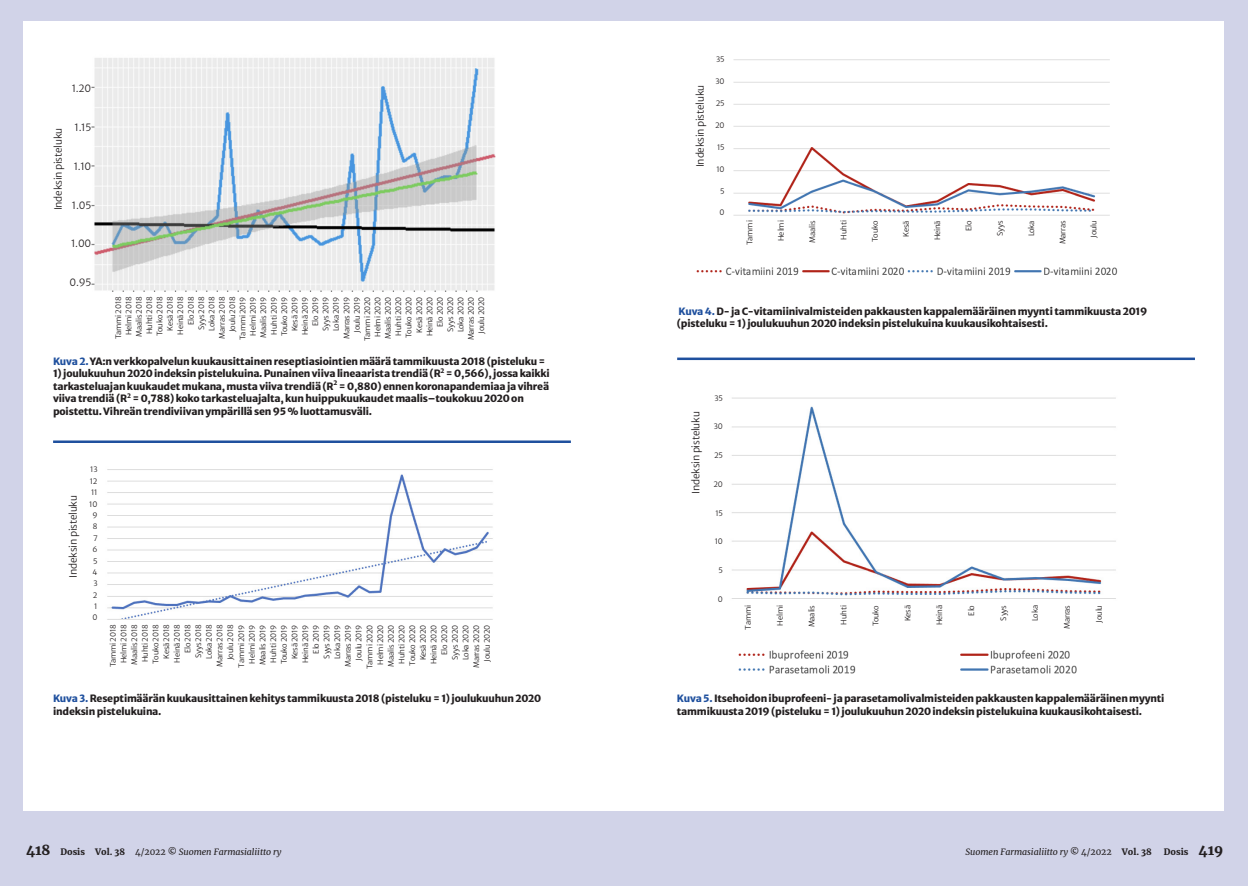
<style>
.page{position:relative;width:1248px;height:886px;background:#fff}
.page>*{position:absolute;margin:0;border:0;box-sizing:border-box;transform-origin:0 0}
.t1{font:10px/12.5px "Merriweather Sans";letter-spacing:-.02em;color:#231f20}
.t2{font:italic 8.75px "Merriweather";letter-spacing:-.005em;color:#231f20}
.t3{font:900 8.75px "Merriweather";letter-spacing:-.005em;color:#231f20}
.t4{font:7.5px/10.4px "Merriweather Sans";letter-spacing:-.02em;color:#231f20;text-align:right}
.t5{font:6.25px "Merriweather Sans";color:#231f20}
.s1{color:#1f509e}
.s2{font-weight:900;font-style:normal;font-size:13.75px}
.s3{font-weight:900;font-style:normal}
.s4{font-style:normal}
.s5{font-size:13.75px}
</style>
<div class="page">
<div style="left:0;top:0;width:1247px;height:886px;background:#d1d3e8"></div>
<div style="left:23px;top:21px;width:1199px;height:789px;background:#fff"></div>
<img style="left:91px;top:58px;width:405px;height:234px">
<img style="left:107px;top:469px;width:386px;height:150px">
<img style="left:733px;top:59px;width:377px;height:157px">
<img style="left:731px;top:397px;width:385px;height:202px">
<img style="left:696px;top:267px;width:422px;height:9px">
<img style="left:738px;top:650px;width:339px;height:24px">
<hr style="left:677px;top:357px;width:517px;height:3px;background:#1f509e">
<hr style="left:53px;top:440px;width:518px;height:3px;background:#1f509e">
<p class="t1" style="left:72px;top:81px;width:21px">1.20</p>
<p class="t1" style="left:75px;top:120px;width:18px">1.15</p>
<p class="t1" style="left:74px;top:159px;width:19px">1.10</p>
<p class="t1" style="left:72px;top:198px;width:21px">1.05</p>
<p class="t1" style="left:71px;top:236px;width:22px">1.00</p>
<p class="t1" style="left:69px;top:275px;width:23px">0.95</p>
<p class="t1" style="left:51px;top:210px;width:84px;rotate:-90deg">Indeksin pisteluku</p>
<p class="t4" style="left:112px;top:341px;width:46px;rotate:-90deg">Tammi 2018<br>Helmi 2018<br>Maalis 2018<br>Huhti 2018<br>Touko 2018<br>Kesä 2018<br>Heinä 2018<br>Elo 2018<br>Syys 2018<br>Loka 2018<br>Marras 2018<br>Joulu 2018<br>Tammi 2019<br>Helmi 2019<br>Maalis 2019<br>Huhti 2019<br>Touko 2019<br>Kesä 2019<br>Heinä 2019<br>Elo 2019<br>Syys 2019<br>Loka 2019<br>Marras 2019<br>Joulu 2019<br>Tammi 2020<br>Helmi 2020<br>Maalis 2020<br>Huhti 2020<br>Touko 2020<br>Kesä 2020<br>Heinä 2020<br>Elo 2020<br>Syys 2020<br>Loka 2020<br>Marras 2020<br>Joulu 2020</p>
<p class="t1" style="left:53px;top:354px;width:494px"><span class="s1">Kuva 2.</span> YA:n verkkopalvelun kuukausittainen reseptiasiointien määrä tammikuusta 2018 (pisteluku =</p>
<p class="t1" style="left:53px;top:366px;width:389px">1) joulukuuhun 2020 indeksin pistelukuina. Punainen viiva lineaarista trendiä (R</p>
<p class="t5" style="left:440px;top:365px;width:5px">2</p>
<p class="t1" style="left:446px;top:366px;width:105px">= 0,566), jossa kaikki</p>
<p class="t1" style="left:53px;top:379px;width:282px">tarkasteluajan kuukaudet mukana, musta viiva trendiä (R</p>
<p class="t5" style="left:333px;top:378px;width:5px">2</p>
<p class="t1" style="left:339px;top:379px;width:212px">= 0,880) ennen koronapandemiaa ja vihreä</p>
<p class="t1" style="left:53px;top:391px;width:76px">viiva trendiä (R</p>
<p class="t5" style="left:127px;top:390px;width:5px">2</p>
<p class="t1" style="left:53px;top:391px;width:472px;text-indent:79px">= 0,788) koko tarkasteluajalta, kun huippukuukaudet maalis–toukokuu 2020 on poistettu. Vihreän trendiviivan ympärillä sen 95 % luottamusväli.</p>
<p class="t1" style="left:66px;top:578px;width:84px;rotate:-90deg">Indeksin pisteluku</p>
<p class="t4" style="left:89px;top:463px;width:10px;line-height:11.4px">13<br>12<br>11<br>10<br>9<br>8<br>7<br>6<br>5<br>4<br>3<br>2<br>1<br>0</p>
<p class="t4" style="left:107px;top:669px;width:46px;rotate:-90deg">Tammi 2018<br>Helmi 2018<br>Maalis 2018<br>Huhti 2018<br>Touko 2018<br>Kesä 2018<br>Heinä 2018<br>Elo 2018<br>Syys 2018<br>Loka 2018<br>Marras 2018<br>Joulu 2018<br>Tammi 2019<br>Helmi 2019<br>Maalis 2019<br>Huhti 2019<br>Touko 2019<br>Kesä 2019<br>Heinä 2019<br>Elo 2019<br>Syys 2019<br>Loka 2019<br>Marras 2019<br>Joulu 2019<br>Tammi 2020<br>Helmi 2020<br>Maalis 2020<br>Huhti 2020<br>Touko 2020<br>Kesä 2020<br>Heinä 2020<br>Elo 2020<br>Syys 2020<br>Loka 2020<br>Marras 2020<br>Joulu 2020</p>
<p class="t1" style="left:53px;top:691px;width:489px"><span class="s1">Kuva 3.</span> Reseptimäärän kuukausittainen kehitys tammikuusta 2018 (pisteluku = 1) joulukuuhun 2020 indeksin pistelukuina.</p>
<p class="t1" style="left:692px;top:167px;width:84px;rotate:-90deg">Indeksin pisteluku</p>
<p class="t4" style="left:716px;top:53px;width:10px">35</p>
<p class="t4" style="left:715px;top:75px;width:11px">30</p>
<p class="t4" style="left:715px;top:97px;width:10px">25</p>
<p class="t4" style="left:715px;top:119px;width:11px">20</p>
<p class="t4" style="left:717px;top:141px;width:9px">15</p>
<p class="t4" style="left:716px;top:163px;width:10px">10</p>
<p class="t4" style="left:720px;top:185px;width:6px">5</p>
<p class="t4" style="left:719px;top:207px;width:7px">0</p>
<p class="t4" style="left:743px;top:245px;width:26px;rotate:-90deg">Tammi</p>
<p class="t4" style="left:775px;top:241px;width:22px;rotate:-90deg">Helmi</p>
<p class="t4" style="left:806px;top:243px;width:24px;rotate:-90deg">Maalis</p>
<p class="t4" style="left:837px;top:240px;width:21px;rotate:-90deg">Huhti</p>
<p class="t4" style="left:868px;top:242px;width:23px;rotate:-90deg">Touko</p>
<p class="t4" style="left:900px;top:237px;width:18px;rotate:-90deg">Kesä</p>
<p class="t4" style="left:931px;top:240px;width:22px;rotate:-90deg">Heinä</p>
<p class="t4" style="left:962px;top:231px;width:12px;rotate:-90deg">Elo</p>
<p class="t4" style="left:993px;top:236px;width:17px;rotate:-90deg">Syys</p>
<p class="t4" style="left:1025px;top:236px;width:18px;rotate:-90deg">Loka</p>
<p class="t4" style="left:1056px;top:244px;width:26px;rotate:-90deg">Marras</p>
<p class="t4" style="left:1087px;top:238px;width:19px;rotate:-90deg">Joulu</p>
<p class="t1" style="left:676px;top:304px;width:472px"><span class="s1">Kuva 4.</span> D- ja C-vitamiinivalmisteiden pakkausten kappalemääräinen myynti tammikuusta 2019 (pisteluku = 1) joulukuuhun 2020 indeksin pistelukuina kuukausikohtaisesti.</p>
<p class="t1" style="left:688px;top:494px;width:84px;rotate:-90deg">Indeksin pisteluku</p>
<p class="t4" style="left:714px;top:392px;width:10px">35</p>
<p class="t4" style="left:713px;top:421px;width:11px">30</p>
<p class="t4" style="left:714px;top:449px;width:10px">25</p>
<p class="t4" style="left:713px;top:478px;width:11px">20</p>
<p class="t4" style="left:715px;top:507px;width:9px">15</p>
<p class="t4" style="left:714px;top:536px;width:10px">10</p>
<p class="t4" style="left:718px;top:564px;width:6px">5</p>
<p class="t4" style="left:717px;top:593px;width:7px">0</p>
<p class="t4" style="left:742px;top:629px;width:26px;rotate:-90deg">Tammi</p>
<p class="t4" style="left:774px;top:625px;width:22px;rotate:-90deg">Helmi</p>
<p class="t4" style="left:805px;top:627px;width:24px;rotate:-90deg">Maalis</p>
<p class="t4" style="left:837px;top:624px;width:21px;rotate:-90deg">Huhti</p>
<p class="t4" style="left:869px;top:626px;width:23px;rotate:-90deg">Touko</p>
<p class="t4" style="left:901px;top:621px;width:18px;rotate:-90deg">Kesä</p>
<p class="t4" style="left:933px;top:625px;width:22px;rotate:-90deg">Heinä</p>
<p class="t4" style="left:965px;top:616px;width:12px;rotate:-90deg">Elo</p>
<p class="t4" style="left:997px;top:621px;width:17px;rotate:-90deg">Syys</p>
<p class="t4" style="left:1029px;top:621px;width:18px;rotate:-90deg">Loka</p>
<p class="t4" style="left:1060px;top:629px;width:26px;rotate:-90deg">Marras</p>
<p class="t4" style="left:1092px;top:622px;width:19px;rotate:-90deg">Joulu</p>
<p class="t1" style="left:676px;top:691px;width:489px"><span class="s1">Kuva 5.</span> Itsehoidon ibuprofeeni- ja parasetamolivalmisteiden pakkausten kappalemääräinen myynti tammikuusta 2019 (pisteluku = 1) joulukuuhun 2020 indeksin pistelukuina kuukausikohtaisesti.</p>
<p class="t2" style="left:26px;top:846px;width:257px"><span class="s2">418</span> <span class="s3">Dosis Vol. 38</span> <span class="s4">4/2022</span> <span class="s3">©</span> Suomen Farmasialiitto ry</p>
<p class="t2" style="left:965px;top:846px;width:188px">Suomen Farmasialiitto ry <span class="s3">©</span> <span class="s4">4/2022</span> <span class="s3">Vol. 38</span></p>
<p class="t3" style="left:1163px;top:846px;width:61px">Dosis <span class="s5">419</span></p>
</div>
